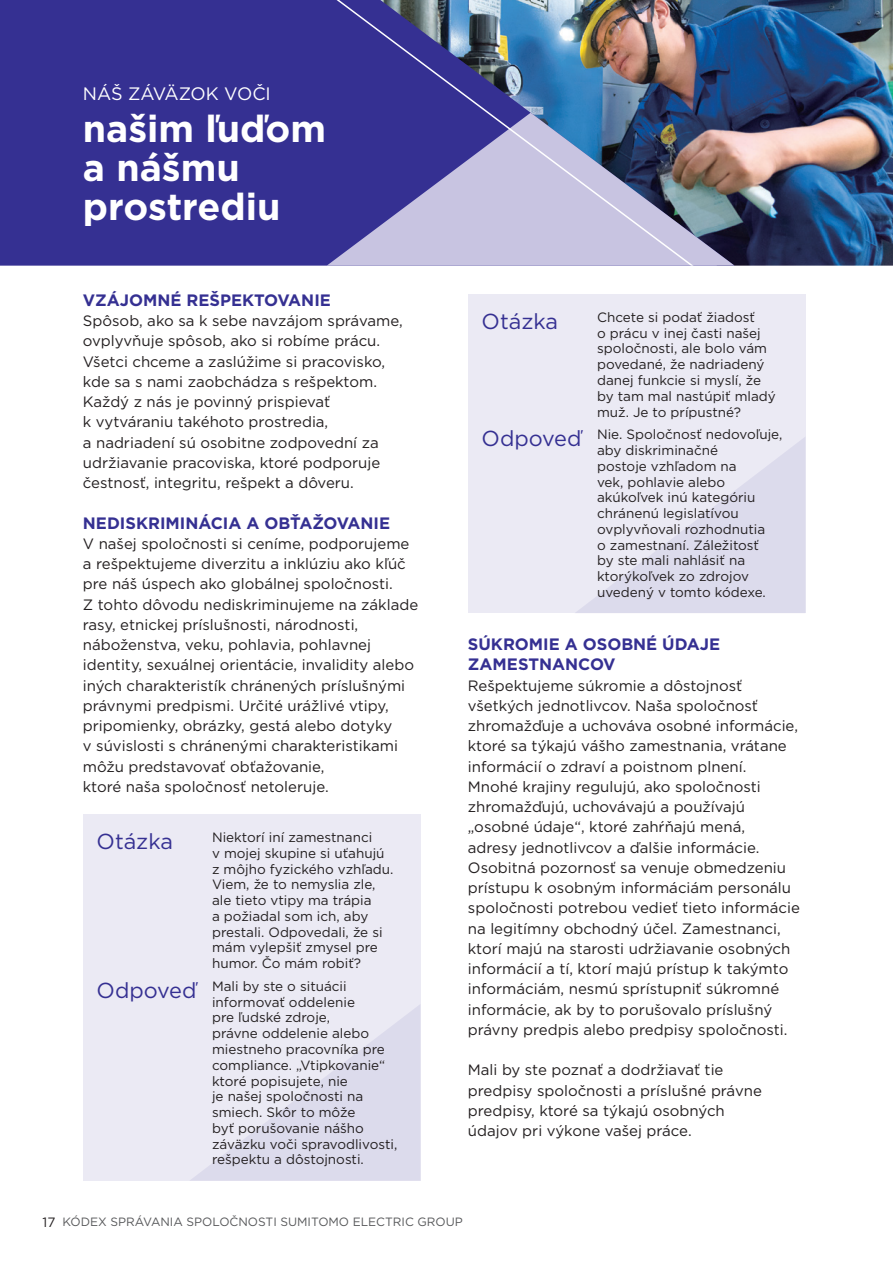
<style>
.page{position:relative;width:893px;height:1263px;background:#fff}
.page>*{position:absolute;margin:0;border:0;box-sizing:border-box;transform-origin:0 0}
.t1{font:700 37.5px/39px "Gotham";color:#fff}
.t2{font:21.75px "Gotham";color:#353092}
.t3{font:18px "Gotham";color:#fff}
.BLUE_HEADS{font:700 16.5px/20.2px "Gotham";color:#353092}
.BODY{font:15px/20.2px "Gotham";color:#231f20}
.t4{font:13.5px/15.8px "Gotham";color:#231f20}
.t5{font:12px "Gotham";color:#57585a}
.s1{font-size:21.75px;color:#353092}
.s2{font-size:13.5px;color:#231f20}
</style>
<div class="page">
<img style="left:735px;top:0;width:158px;height:266px">
<img style="left:0;top:0;width:735px;height:266px">
<div style="left:83px;top:814px;width:337px;height:366px;background:#ebeaf4"></div>
<svg style="left:189px;top:1005px;width:231px;height:176px"></svg>
<div style="left:468px;top:294px;width:337px;height:319px;background:#ebeaf4"></div>
<svg style="left:576px;top:437px;width:229px;height:176px"></svg>
<p class="t3" style="left:83px;top:82px;width:189px">NÁŠ ZÁVÄZOK VOČI</p>
<p class="t1" style="left:83px;top:109px;width:245px">našim ľuďom a nášmu prostrediu</p>
<p class="BLUE_HEADS" style="left:83px;top:290px;width:249px">VZÁJOMNÉ REŠPEKTOVANIE</p>
<p class="BODY" style="left:83px;top:310px;width:321px">Spôsob, ako sa k sebe navzájom správame, ovplyvňuje spôsob, ako si robíme prácu.<br>Všetci chceme a zaslúžime si pracovisko, kde sa s nami zaobchádza s rešpektom.<br>Každý z nás je povinný prispievať<br>k vytváraniu takéhoto prostredia,<br>a nadriadení sú osobitne zodpovední za udržiavanie pracoviska, ktoré podporuje čestnosť, integritu, rešpekt a dôveru.</p>
<p class="BLUE_HEADS" style="left:83px;top:512px;width:309px">NEDISKRIMINÁCIA A OBŤAŽOVANIE</p>
<p class="BODY" style="left:83px;top:533px;width:337px">V našej spoločnosti si ceníme, podporujeme a rešpektujeme diverzitu a inklúziu ako kľúč pre náš úspech ako globálnej spoločnosti.<br>Z tohto dôvodu nediskriminujeme na základe rasy, etnickej príslušnosti, národnosti, náboženstva, veku, pohlavia, pohlavnej identity, sexuálnej orientácie, invalidity alebo iných charakteristík chránených príslušnými právnymi predpismi. Určité urážlivé vtipy, pripomienky, obrázky, gestá alebo dotyky<br>v súvislosti s chránenými charakteristikami môžu predstavovať obťažovanie,<br>ktoré naša spoločnosť netoleruje.</p>
<p class="t2" style="left:97px;top:827px;width:78px">Otázka</p>
<p class="t4" style="left:212px;top:829px;width:183px">Niektorí iní zamestnanci<br>v mojej skupine si uťahujú z môjho fyzického vzhľadu.<br>Viem, že to nemyslia zle, ale tieto vtipy ma trápia<br>a požiadal som ich, aby prestali. Odpovedali, že si mám vylepšiť zmysel pre humor. Čo mám robiť?</p>
<p class="t4" style="left:212px;top:978px;width:187px;text-indent:-116px"><span class="s1">Odpoveď</span> Mali by ste o situácii informovať oddelenie<br>pre ľudské zdroje,<br>právne oddelenie alebo miestneho pracovníka pre compliance. „Vtipkovanie“ ktoré popisujete, nie<br>je našej spoločnosti na smiech. Skôr to môže<br>byť porušovanie nášho záväzku voči spravodlivosti, rešpektu a dôstojnosti.</p>
<p class="t2" style="left:482px;top:307px;width:78px">Otázka</p>
<p class="t4" style="left:597px;top:309px;width:180px">Chcete si podať žiadosť<br>o prácu v inej časti našej spoločnosti, ale bolo vám povedané, že nadriadený danej funkcie si myslí, že by tam mal nastúpiť mladý muž. Je to prípustné?</p>
<p class="t4" style="left:597px;top:426px;width:187px;text-indent:-116px"><span class="s1">Odpoveď</span> Nie. Spoločnosť nedovoľuje, aby diskriminačné<br>postoje vzhľadom na<br>vek, pohlavie alebo akúkoľvek inú kategóriu chránenú legislatívou ovplyvňovali rozhodnutia<br>o zamestnaní. Záležitosť<br>by ste mali nahlásiť na ktorýkoľvek zo zdrojov uvedený v tomto kódexe.</p>
<p class="BLUE_HEADS" style="left:468px;top:634px;width:254px">SÚKROMIE A OSOBNÉ ÚDAJE<br>ZAMESTNANCOV</p>
<p class="BODY" style="left:468px;top:675px;width:333px">Rešpektujeme súkromie a dôstojnosť všetkých jednotlivcov. Naša spoločnosť zhromažďuje a uchováva osobné informácie, ktoré sa týkajú vášho zamestnania, vrátane informácií o zdraví a poistnom plnení.<br>Mnohé krajiny regulujú, ako spoločnosti zhromažďujú, uchovávajú a používajú „osobné údaje“, ktoré zahŕňajú mená,<br>adresy jednotlivcov a ďalšie informácie.<br>Osobitná pozornosť sa venuje obmedzeniu prístupu k osobným informáciám personálu spoločnosti potrebou vedieť tieto informácie na legitímny obchodný účel. Zamestnanci, ktorí majú na starosti udržiavanie osobných informácií a tí, ktorí majú prístup k takýmto informáciám, nesmú sprístupniť súkromné informácie, ak by to porušovalo príslušný právny predpis alebo predpisy spoločnosti.</p>
<p class="BODY" style="left:468px;top:1060px;width:296px">Mali by ste poznať a dodržiavať tie predpisy spoločnosti a príslušné právne predpisy, ktoré sa týkajú osobných údajov pri výkone vašej práce.</p>
<p class="t5" style="left:43px;top:1214px;width:422px"><span class="s2">17</span> KÓDEX SPRÁVANIA SPOLOČNOSTI SUMITOMO ELECTRIC GROUP</p>
</div>
